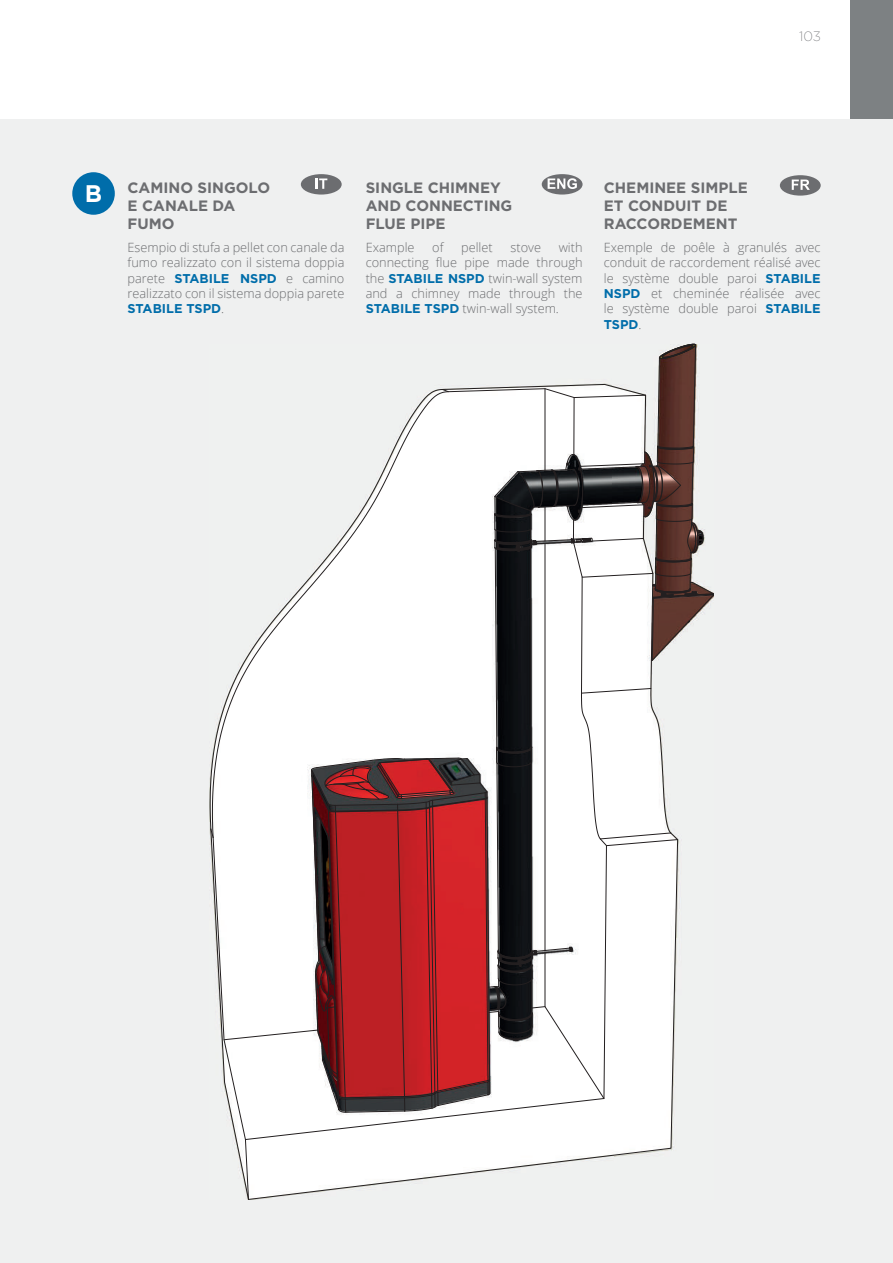
<style>
.page{position:relative;width:893px;height:1263px;background:#fff}
.page>*{position:absolute;margin:0;border:0;box-sizing:border-box;transform-origin:0 0}
.t1{font:700 24px "Gotham";color:#fff}
.t2{font:700 15px/18px "Gotham";color:#6c6d70}
.t3{font:200 13.5px "Gotham";color:#6c6d70}
.t4{font:300 12.75px/15.3px "Open Sans";color:#6c6d70;text-align:justify}
.t5{font:700 12.75px "Gotham";color:#006daa}
.s1{font-family:"Gotham";font-weight:700;color:#006daa}
.s2{font-family:"Open Sans";font-weight:300;color:#6c6d70}
</style>
<div class="page">
<div style="left:850px;top:0;width:43px;height:119px;background:#7d8183"></div>
<div style="left:0;top:119px;width:893px;height:1144px;background:#eff0f0"></div>
<div style="left:72px;top:172px;width:43px;height:43px;background:#006daa;border-radius:50%"></div>
<div style="left:301px;top:174px;width:41px;height:21px;background:#6c6d70;border-radius:50%"></div>
<svg style="left:316px;top:178px;width:11px;height:11px"></svg>
<div style="left:542px;top:174px;width:41px;height:21px;background:#6c6d70;border-radius:50%"></div>
<svg style="left:548px;top:178px;width:29px;height:11px"></svg>
<div style="left:780px;top:175px;width:41px;height:21px;background:#6c6d70;border-radius:50%"></div>
<svg style="left:792px;top:180px;width:18px;height:10px"></svg>
<svg style="left:210px;top:344px;width:504px;height:856px"></svg>
<p class="t3" style="left:799px;top:27px;width:23px">103</p>
<h1 class="t1" style="left:85px;top:177px;width:19px">B</h1>
<p class="t2" style="left:128px;top:178px;width:144px">CAMINO SINGOLO<br>E CANALE DA<br>FUMO</p>
<p class="t4" style="left:128px;top:240px;width:218px">Esempio di stufa a pellet con canale da fumo realizzato con il sistema doppia parete <span class="s1">STABILE NSPD</span> e camino realizzato con il sistema doppia parete</p>
<p class="t5" style="left:128px;top:300px;width:98px">STABILE TSPD<span class="s2">.</span></p>
<p class="t2" style="left:366px;top:178px;width:148px">SINGLE CHIMNEY<br>AND CONNECTING<br>FLUE PIPE</p>
<p class="t4" style="left:366px;top:240px;width:50px">Example</p>
<p class="t4" style="left:432px;top:240px;width:13px">of</p>
<p class="t4" style="left:461px;top:240px;width:33px">pellet</p>
<p class="t4" style="left:510px;top:240px;width:32px">stove</p>
<p class="t4" style="left:366px;top:240px;width:218px;text-indent:193px">with connecting flue pipe made through the <span class="s1">STABILE NSPD</span> twin-wall system and a chimney made through the <span class="s1">STABILE TSPD</span> twin-wall system.</p>
<p class="t2" style="left:604px;top:178px;width:146px">CHEMINEE SIMPLE<br>ET CONDUIT DE<br>RACCORDEMENT</p>
<p class="t4" style="left:604px;top:240px;width:218px">Exemple de poêle à granulés avec conduit de raccordement réalisé avec le système double paroi <span class="s1">STABILE NSPD</span> et cheminée réalisée avec le système double paroi <span class="s1">STABILE</span></p>
<p class="t5" style="left:604px;top:316px;width:39px">TSPD<span class="s2">.</span></p>
</div>
